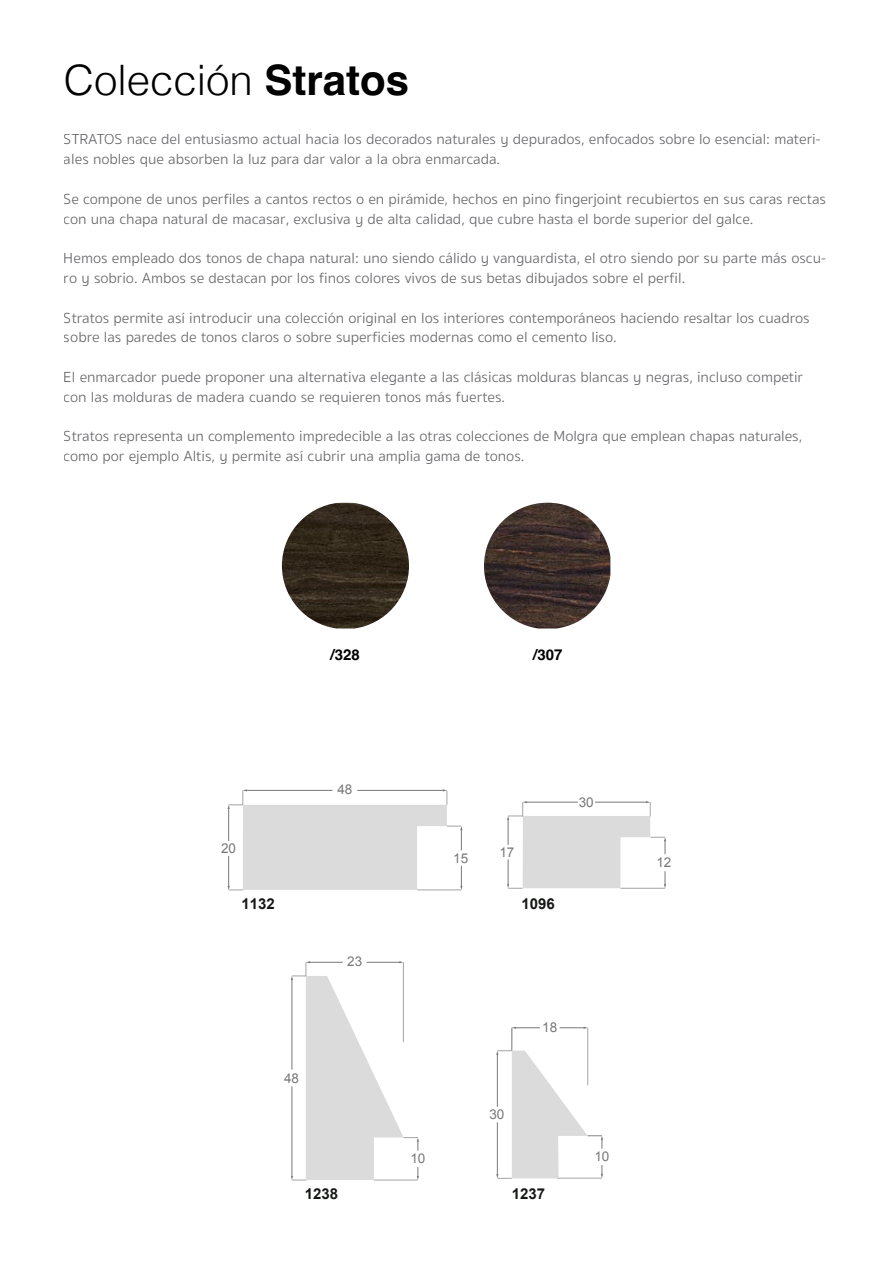
<style>
.page{position:relative;width:893px;height:1263px;background:#fff}
.page>*{position:absolute;margin:0;border:0;box-sizing:border-box;transform-origin:0 0}
.t1{font:300 42px "Helvetica";color:#000}
.t2{font:300 15px/19.8px "Sukhumvit Set";color:#040007}
.t3{font:700 15px "Arial";color:#151815}
.t4{font:700 15px "Helvetica";color:#000}
.t5{font:13.5px "Arial";color:#787878}
.t6{font:13.35px "Arial";color:#787878}
.s1{font-weight:700}
</style>
<div class="page">
<img style="left:282px;top:502px;width:127px;height:126px">
<img style="left:484px;top:503px;width:126px;height:125px">
<svg style="left:228px;top:789px;width:234px;height:102px"></svg>
<svg style="left:507px;top:801px;width:159px;height:88px"></svg>
<svg style="left:291px;top:961px;width:128px;height:220px"></svg>
<svg style="left:496px;top:1027px;width:107px;height:152px"></svg>
<h1 class="t1" style="left:64px;top:45px;width:347px">Colección <span class="s1">Stratos</span></h1>
<p class="t2" style="left:64px;top:130px;width:758px">STRATOS nace del entusiasmo actual hacia los decorados naturales y depurados, enfocados sobre lo esencial: materi&shy;ales nobles que absorben la luz para dar valor a la obra enmarcada.</p>
<p class="t2" style="left:64px;top:189px;width:764px">Se compone de unos perfiles a cantos rectos o en pirámide, hechos en pino fingerjoint recubiertos en sus caras rectas con una chapa natural de macasar, exclusiva y de alta calidad, que cubre hasta el borde superior del galce.</p>
<p class="t2" style="left:64px;top:249px;width:763px">Hemos empleado dos tonos de chapa natural: uno siendo cálido y vanguardista, el otro siendo por su parte más oscu&shy;ro y sobrio. Ambos se destacan por los finos colores vivos de sus betas dibujados sobre el perfil.</p>
<p class="t2" style="left:64px;top:308px;width:747px">Stratos permite así introducir una colección original en los interiores contemporáneos haciendo resaltar los cuadros sobre las paredes de tonos claros o sobre superficies modernas como el cemento liso.</p>
<p class="t2" style="left:64px;top:368px;width:741px">El enmarcador puede proponer una alternativa elegante a las clásicas molduras blancas y negras, incluso competir con las molduras de madera cuando se requieren tonos más fuertes.</p>
<p class="t2" style="left:64px;top:427px;width:740px">Stratos representa un complemento impredecible a las otras colecciones de Molgra que emplean chapas naturales, como por ejemplo Altis, y permite así cubrir una amplia gama de tonos.</p>
<p class="t4" style="left:331px;top:645px;width:31px">/328</p>
<p class="t4" style="left:533px;top:645px;width:31px">/307</p>
<p class="t5" style="left:221px;top:839px;width:17px">20</p>
<p class="t3" style="left:242px;top:894px;width:35px">1132</p>
<p class="t5" style="left:337px;top:780px;width:17px">48</p>
<p class="t6" style="left:347px;top:953px;width:17px">23</p>
<p class="t5" style="left:284px;top:1069px;width:17px">48</p>
<p class="t3" style="left:305px;top:1184px;width:35px">1238</p>
<p class="t5" style="left:453px;top:849px;width:17px">15</p>
<p class="t5" style="left:499px;top:843px;width:17px">17</p>
<p class="t3" style="left:521px;top:894px;width:35px">1096</p>
<p class="t5" style="left:579px;top:793px;width:17px">30</p>
<p class="t6" style="left:410px;top:1150px;width:17px">10</p>
<p class="t5" style="left:542px;top:1018px;width:17px">18</p>
<p class="t5" style="left:489px;top:1105px;width:17px">30</p>
<p class="t3" style="left:512px;top:1184px;width:35px">1237</p>
<p class="t6" style="left:594px;top:1148px;width:17px">10</p>
<p class="t5" style="left:656px;top:854px;width:17px">12</p>
</div>
